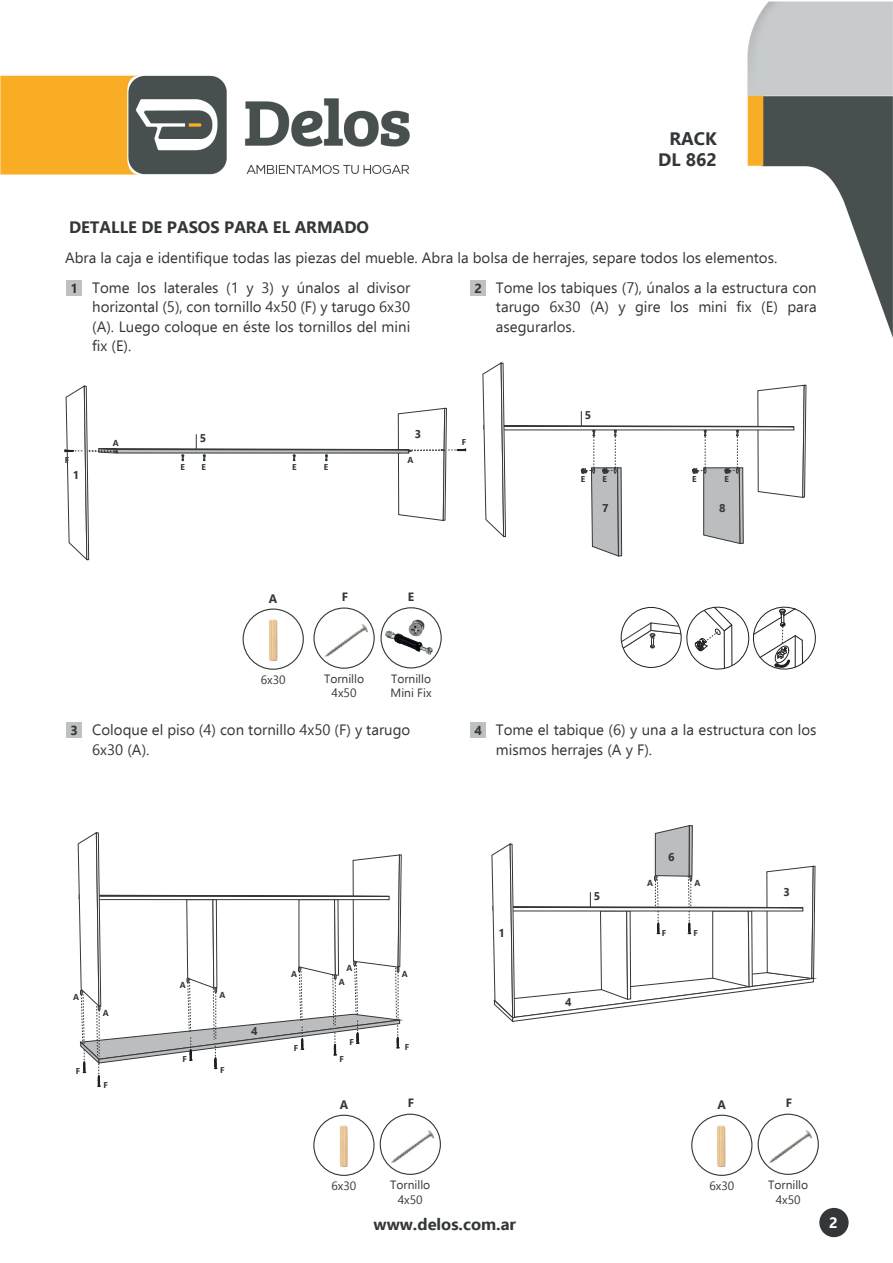
<style>
.page{position:relative;width:893px;height:1263px;background:#fff}
.page>*{position:absolute;margin:0;border:0;box-sizing:border-box;transform-origin:0 0}
.t1{font:700 18px/21.6px "Ebrima";color:#333739;text-align:right}
.t2{font:700 16.5px "Ebrima";color:#333739}
.t3{font:15px/19.5px "Ebrima";color:#333739}
.t4{font:700 15px "Ebrima";color:#fff}
.t5{font:700 13.05px "Ebrima";color:#333739}
.t6{font:12px/14.4px "Ebrima";color:#333739;text-align:center}
.t7{font:700 12px "Ebrima";color:#333739}
.t8{font:700 11.25px "Ebrima";color:#333739}
.t9{font:700 8.55px "Ebrima";color:#333739}
.s1{font-weight:700;font-size:13.05px}
</style>
<div class="page">
<img style="left:315px;top:609px;width:58px;height:58px">
<img style="left:0;top:2px;width:893px;height:336px">
<div style="left:819px;top:1208px;width:30px;height:29px;background:#333739;border-radius:50%"></div>
<div style="left:380px;top:607px;width:62px;height:61px;border:1px solid #333739;border-radius:50%"></div>
<img style="left:381px;top:616px;width:55px;height:43px">
<div style="left:67px;top:280px;width:15px;height:15px;background:#bfc1c1"></div>
<div style="left:470px;top:280px;width:16px;height:15px;background:#bfc1c1"></div>
<div style="left:67px;top:722px;width:15px;height:16px;background:#bfc1c1"></div>
<div style="left:470px;top:722px;width:16px;height:16px;background:#bfc1c1"></div>
<div style="left:313px;top:607px;width:62px;height:62px;border:1px solid #333739;border-radius:50%"></div>
<div style="left:243px;top:608px;width:61px;height:62px;border:1px solid #333739;border-radius:50%"></div>
<img style="left:269px;top:619px;width:9px;height:42px">
<img style="left:379px;top:1113px;width:62px;height:62px">
<div style="left:380px;top:1114px;width:61px;height:61px;border:1px solid #333739;border-radius:50%"></div>
<div style="left:313px;top:1115px;width:62px;height:61px;border:1px solid #333739;border-radius:50%"></div>
<img style="left:339px;top:1125px;width:9px;height:42px">
<img style="left:757px;top:1113px;width:62px;height:62px">
<div style="left:758px;top:1114px;width:61px;height:61px;border:1px solid #333739;border-radius:50%"></div>
<div style="left:691px;top:1115px;width:61px;height:61px;border:1px solid #333739;border-radius:50%"></div>
<img style="left:717px;top:1125px;width:9px;height:42px">
<svg style="left:621px;top:606px;width:195px;height:64px"></svg>
<svg style="left:482px;top:362px;width:324px;height:194px"></svg>
<svg style="left:64px;top:385px;width:402px;height:175px"></svg>
<svg style="left:78px;top:832px;width:324px;height:255px"></svg>
<svg style="left:492px;top:825px;width:323px;height:197px"></svg>
<p class="t2" style="left:69px;top:215px;width:302px">DETALLE DE PASOS PARA EL ARMADO</p>
<p class="t1" style="left:658px;top:127px;width:60px">RACK<br>DL 862</p>
<p class="t3" style="left:92px;top:242px;width:687px;line-height:30.2px;text-indent:-27px">Abra la caja e identifique todas las piezas del mueble. Abra la bolsa de herrajes, separe todos los elementos.<br>Tome los laterales (1 y 3) y únalos al divisor</p>
<p class="t3" style="left:92px;top:297px;width:320px;text-align:justify">horizontal (5), con tornillo 4x50 (F) y tarugo 6x30 (A). Luego coloque en éste los tornillos del mini fix (E).</p>
<p class="t3" style="left:496px;top:277px;width:322px;text-align:justify;text-indent:-22px"><span class="s1">2</span> Tome los tabiques (7), únalos a la estructura con tarugo 6x30 (A) y gire los mini fix (E) para asegurarlos.</p>
<p class="t5" style="left:71px;top:278px;width:9px">1</p>
<p class="t9" style="left:65px;top:454px;width:6px">F</p>
<p class="t8" style="left:73px;top:467px;width:8px">1</p>
<p class="t9" style="left:113px;top:437px;width:7px">A</p>
<p class="t8" style="left:200px;top:430px;width:8px">5</p>
<p class="t9" style="left:180px;top:461px;width:6px">E</p>
<p class="t9" style="left:201px;top:461px;width:6px">E</p>
<p class="t9" style="left:292px;top:461px;width:6px">E</p>
<p class="t9" style="left:324px;top:461px;width:6px">E</p>
<p class="t8" style="left:415px;top:426px;width:8px">3</p>
<p class="t9" style="left:407px;top:453px;width:7px">A</p>
<p class="t9" style="left:462px;top:436px;width:6px">F</p>
<p class="t7" style="left:269px;top:590px;width:10px">A</p>
<p class="t7" style="left:342px;top:588px;width:8px">F</p>
<p class="t7" style="left:408px;top:588px;width:8px">E</p>
<p class="t6" style="left:261px;top:672px;width:26px">6x30</p>
<p class="t6" style="left:324px;top:671px;width:42px">Tornillo<br>4x50</p>
<p class="t6" style="left:391px;top:671px;width:42px;text-align:left">Tornillo<br>Mini Fix</p>
<p class="t8" style="left:585px;top:406px;width:8px">5</p>
<p class="t9" style="left:581px;top:473px;width:6px">E</p>
<p class="t9" style="left:602px;top:473px;width:6px">E</p>
<p class="t9" style="left:692px;top:473px;width:6px">E</p>
<p class="t9" style="left:724px;top:473px;width:6px">E</p>
<p class="t8" style="left:602px;top:500px;width:8px">7</p>
<p class="t8" style="left:719px;top:499px;width:8px">8</p>
<p class="t3" style="left:92px;top:720px;width:320px;text-indent:-22px"><span class="s1">3</span> Coloque el piso (4) con tornillo 4x50 (F) y tarugo<br>6x30 (A).</p>
<p class="t3" style="left:496px;top:720px;width:322px;text-indent:-22px"><span class="s1">4</span> Tome el tabique (6) y una a la estructura con los mismos herrajes (A y F).</p>
<p class="t9" style="left:73px;top:991px;width:7px">A</p>
<p class="t9" style="left:76px;top:1065px;width:6px">F</p>
<p class="t9" style="left:103px;top:1006px;width:7px">A</p>
<p class="t9" style="left:104px;top:1079px;width:6px">F</p>
<p class="t9" style="left:180px;top:979px;width:7px">A</p>
<p class="t9" style="left:182px;top:1053px;width:6px">F</p>
<p class="t9" style="left:219px;top:989px;width:7px">A</p>
<p class="t9" style="left:220px;top:1063px;width:6px">F</p>
<p class="t8" style="left:251px;top:1023px;width:8px">4</p>
<p class="t9" style="left:291px;top:968px;width:7px">A</p>
<p class="t9" style="left:294px;top:1042px;width:6px">F</p>
<p class="t9" style="left:347px;top:962px;width:7px">A</p>
<p class="t9" style="left:339px;top:975px;width:7px">A</p>
<p class="t9" style="left:349px;top:1036px;width:6px">F</p>
<p class="t9" style="left:340px;top:1052px;width:6px">F</p>
<p class="t9" style="left:402px;top:968px;width:7px">A</p>
<p class="t9" style="left:405px;top:1040px;width:6px">F</p>
<p class="t7" style="left:340px;top:1096px;width:10px">A</p>
<p class="t7" style="left:408px;top:1094px;width:8px">F</p>
<p class="t6" style="left:331px;top:1178px;width:26px">6x30</p>
<p class="t6" style="left:390px;top:1177px;width:42px">Tornillo<br>4x50</p>
<p class="t8" style="left:499px;top:924px;width:8px">1</p>
<p class="t8" style="left:594px;top:887px;width:8px">5</p>
<p class="t8" style="left:565px;top:994px;width:8px">4</p>
<p class="t9" style="left:647px;top:877px;width:7px">A</p>
<p class="t8" style="left:668px;top:848px;width:8px">6</p>
<p class="t9" style="left:662px;top:926px;width:6px">F</p>
<p class="t9" style="left:694px;top:877px;width:7px">A</p>
<p class="t9" style="left:693px;top:926px;width:6px">F</p>
<p class="t8" style="left:783px;top:884px;width:8px">3</p>
<p class="t7" style="left:718px;top:1096px;width:10px">A</p>
<p class="t7" style="left:786px;top:1094px;width:8px">F</p>
<p class="t6" style="left:709px;top:1178px;width:26px">6x30</p>
<p class="t6" style="left:768px;top:1177px;width:42px">Tornillo<br>4x50</p>
<p class="t2" style="left:374px;top:1211px;width:144px">www.delos.com.ar</p>
<p class="t4" style="left:829px;top:1211px;width:10px">2</p>
</div>
